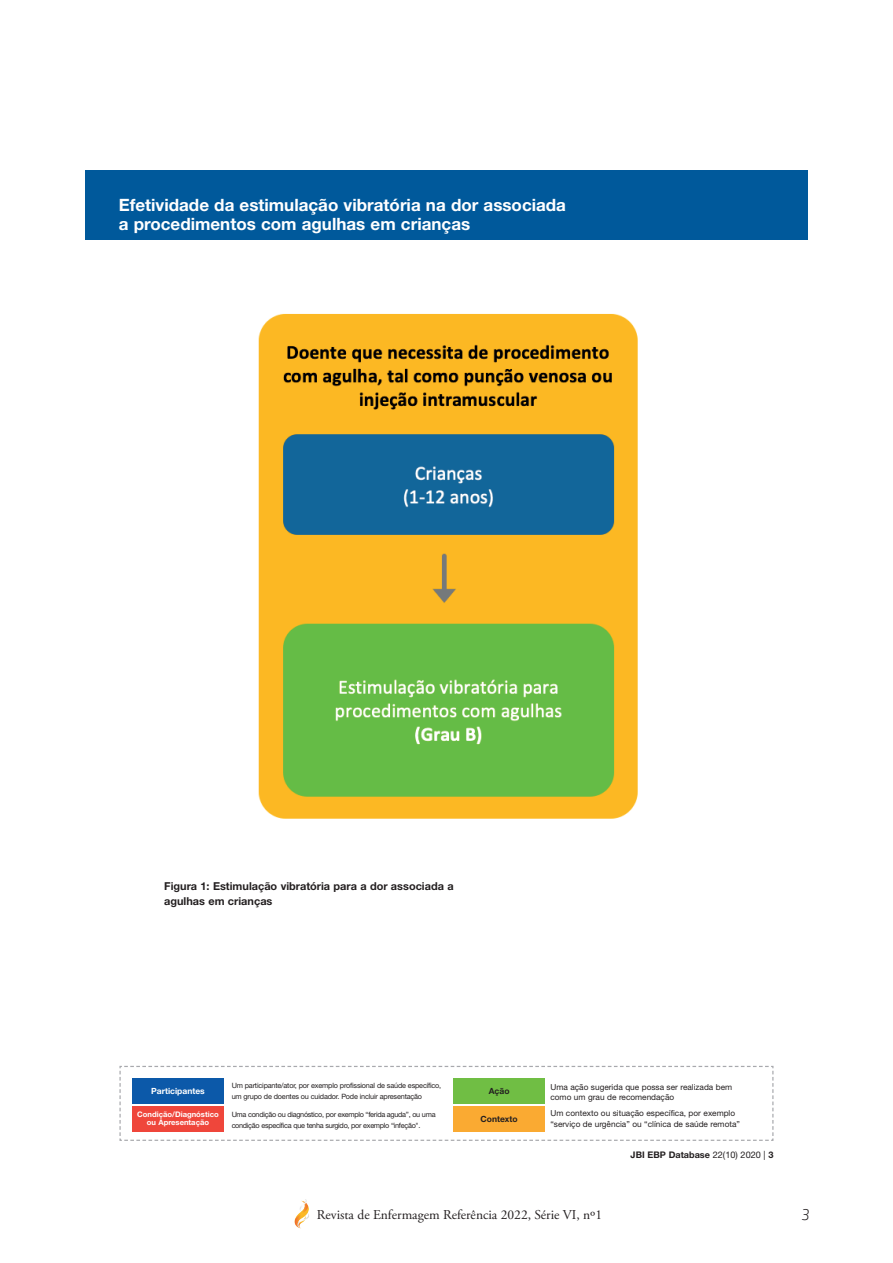
<style>
.page{position:relative;width:893px;height:1263px;background:#fff}
.page>*{position:absolute;margin:0;border:0;box-sizing:border-box;transform-origin:0 0}
.t1{font:700 16.95px/18.1px "Helvetica Neue LT Std";color:#fff}
.t2{font:italic 300 15px "Sanuk";color:#231f20}
.t3{font:13.5px "Adobe Garamond Pro";color:#231f20}
.t4{font:700 10.95px/14.5px "Helvetica Neue LT Std";color:#231f20}
.t5{font:700 9.15px "Helvetica Neue LT Std";color:#231f20}
.t6{font:700 8.55px "Helvetica Neue LT Std";color:#fff}
.t7{font:700 8.55px "Helvetica Neue LT Std";color:#231f20}
.t8{font:8.25px/10.9px "Helvetica Neue LT Std";color:#231f20}
.t9{font:700 7.65px/7.9px "Helvetica Neue LT Std";color:#fff;text-align:center}
.t10{font:7.35px/10.9px "Helvetica Neue LT Std";letter-spacing:-.025em;color:#231f20}
.s1{font-weight:400}
</style>
<div class="page">
<img style="left:294px;top:1199px;width:15px;height:29px">
<svg style="left:119px;top:1065px;width:655px;height:76px"></svg>
<div style="left:133px;top:1079px;width:90px;height:24px;background:#0c59a9"></div>
<div style="left:454px;top:1079px;width:91px;height:24px;background:#70be44"></div>
<div style="left:133px;top:1107px;width:90px;height:24px;background:#ef463b"></div>
<div style="left:454px;top:1107px;width:91px;height:24px;background:#faaa32"></div>
<img style="left:258px;top:313px;width:380px;height:506px">
<div style="left:85px;top:170px;width:723px;height:70px;background:#00599b"></div>
<h1 class="t1" style="left:119px;top:196px;width:449px">Efetividade da estimulação vibratória na dor associada a procedimentos com agulhas em crianças</h1>
<h3 class="t4" style="left:164px;top:879px;width:291px">Figura 1: Estimulação vibratória para a dor associada a agulhas em crianças</h3>
<p class="t10" style="left:232px;top:1080px;width:211px">Um participante/ator, por exemplo profissional de saúde específico, um grupo de doentes ou cuidador. Pode incluir apresentação</p>
<p class="t8" style="left:550px;top:1081px;width:183px">Uma ação sugerida que possa ser realizada bem como um grau de recomendação</p>
<p class="t10" style="left:232px;top:1108px;width:205px">Uma condição ou diagnóstico, por exemplo “ferida aguda”, ou uma condição específica que tenha surgido, por exemplo “infeção".</p>
<p class="t8" style="left:550px;top:1107px;width:191px">Um contexto ou situação específica, por exemplo “serviço de urgência” ou “clínica de saúde remota”</p>
<p class="t6" style="left:151px;top:1085px;width:55px">Participantes</p>
<p class="t7" style="left:489px;top:1086px;width:22px">Ação</p>
<p class="t9" style="left:137px;top:1110px;width:83px">Condição/Diagnóstico ou Apresentação</p>
<p class="t7" style="left:481px;top:1114px;width:39px">Contexto</p>
<p class="t5" style="left:631px;top:1148px;width:144px">JBI EBP Database <span class="s1">22(10) 2020 |</span> 3</p>
<h3 class="t3" style="left:317px;top:1206px;width:287px">Revista de Enfermagem Referência 2022, Série VI, nº1</h3>
<h2 class="t2" style="left:802px;top:1204px;width:10px">3</h2>
</div>
